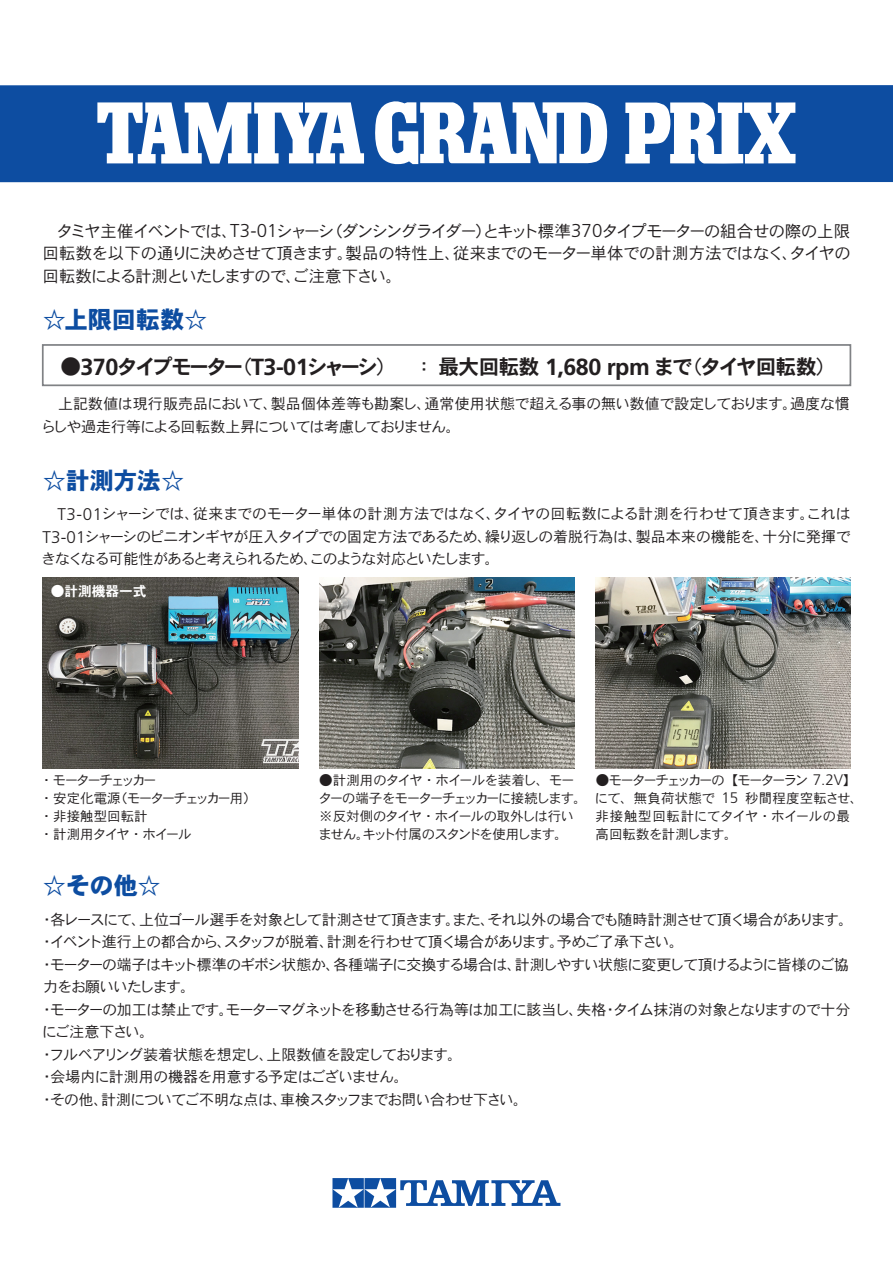
<style>
.page{position:relative;width:893px;height:1263px;background:#fff}
.page>*{position:absolute;margin:0;border:0;box-sizing:border-box;transform-origin:0 0}
.t1{font:24px "DFHS Gothic Std W9";color:#0d4da1}
.t2{font:20.55px "DFHS Gothic Std W7";letter-spacing:-.115em;color:#231f20}
.t3{font:16.5px/22.5px "DFHS Gothic Std W3";letter-spacing:-.065em;color:#231f20;text-align:justify}
.t4{font:15px/22.5px "DFHS Gothic Std W3";letter-spacing:-.06em;color:#231f20;text-align:justify}
.t5{font:15px/22.5px "DFHS Gothic Std W3";letter-spacing:-.025em;color:#231f20}
.t6{font:13.65px "DFHS Gothic Std W7";color:#fff}
.t7{font:13.5px/18px "DFHS Gothic Std W3";letter-spacing:-.08em;color:#231f20}
.t8{font:13.5px/18px "DFHS Gothic Std W3";letter-spacing:-.03em;color:#231f20}
.t9{font:13.5px/18px "DFHS Gothic Std W3";letter-spacing:-.105em;color:#231f20}
.s1{font-family:"Frutiger";font-weight:300;font-size:18.6px}
.s2{font-family:"DFHS Gothic Std W3"}
.s3{font-family:"Frutiger";font-weight:700;font-size:23.25px}
.s4{font-family:"DFHS Gothic Std W5"}
.s5{font-family:"Frutiger";font-weight:300;font-size:16.95px}
.s6{font-family:"Frutiger";font-weight:300;font-size:15.3px}
</style>
<div class="page">
<img style="left:319px;top:577px;width:255px;height:192px">
<img style="left:595px;top:577px;width:255px;height:192px">
<img style="left:43px;top:577px;width:255px;height:192px">
<div style="left:0;top:85px;width:893px;height:97px;background:#0d4da1"></div>
<svg style="left:97px;top:102px;width:267px;height:62px"></svg>
<svg style="left:375px;top:101px;width:233px;height:63px"></svg>
<svg style="left:625px;top:102px;width:171px;height:62px"></svg>
<div style="left:42px;top:344px;width:809px;height:42px;background:#fff;border:2px solid #808285"></div>
<div style="left:332px;top:1178px;width:32px;height:30px;background:#87a7d0"></div>
<svg style="left:333px;top:1178px;width:227px;height:30px"></svg>
<p class="t3" style="left:43px;top:219px;width:810px;text-indent:14px">タミヤ主催イベントでは、<span class="s1">T3-01</span>シャーシ（ダンシングライダー）とキット標準<span class="s1">370</span>タイプモーターの組合せの際の上限回転数を以下の通りに決めさせて頂きます。製品の特性上、従来までのモーター単体での計測方法ではなく、タイヤの回転数による計測といたしますので、ご注意下さい。</p>
<h1 class="t1" style="left:43px;top:307px;width:167px"><span class="s2">☆</span>上限回転数<span class="s2">☆</span></h1>
<h2 class="t2" style="left:41px;top:355px;width:797px">　　<span class="s2">●</span><span class="s3">370</span>タイプモーター<span class="s2">（</span><span class="s3">T3-01</span>シャーシ<span class="s2">）</span> <span class="s4">：</span>　最大回転数 <span class="s3">1,680 rpm</span> まで<span class="s2">（</span>タイヤ回転数<span class="s2">）</span></h2>
<p class="t5" style="left:41px;top:392px;width:810px;text-indent:17px">上記数値は現行販売品において、製品個体差等も勘案し、通常使用状態で超える事の無い数値で設定しております。過度な慣らしや過走行等による回転数上昇については考慮しておりません。</p>
<h1 class="t1" style="left:43px;top:467px;width:144px"><span class="s2">☆</span>計測方法<span class="s2">☆</span></h1>
<p class="t4" style="left:42px;top:502px;width:811px;text-indent:16px"><span class="s5">T3-01</span>シャーシでは、従来までのモーター単体の計測方法ではなく、タイヤの回転数による計測を行わせて頂きます。これは<span class="s5">T3-01</span>シャーシのピニオンギヤが圧入タイプでの固定方法であるため、繰り返しの着脱行為は、製品本来の機能を、十分に発揮できなくなる可能性があると考えられるため、このような対応といたします。</p>
<p class="t6" style="left:51px;top:584px;width:97px"><span class="s2">●</span>計測機器一式</p>
<p class="t7" style="left:318px;top:770px;width:270px">●計測用のタイヤ・ホイールを装着し、モーターの端子をモーターチェッカーに接続します。※反対側のタイヤ・ホイールの取外しは行いません。キット付属のスタンドを使用します。</p>
<p class="t9" style="left:40px;top:770px;width:219px">・モーターチェッカー<br>・安定化電源（モーターチェッカー用）・非接触型回転計<br>・計測用タイヤ・ホイール</p>
<p class="t8" style="left:595px;top:770px;width:270px">●モーターチェッカーの【モーターラン <span class="s6">7.2V</span>】にて、無負荷状態で <span class="s6">15</span> 秒間程度空転させ、非接触型回転計にてタイヤ・ホイールの最高回転数を計測します。</p>
<h1 class="t1" style="left:43px;top:872px;width:120px"><span class="s2">☆</span>その他<span class="s2">☆</span></h1>
<p class="t4" style="left:39px;top:908px;width:815px;text-align:left">・各レースにて、上位ゴール選手を対象として計測させて頂きます。また、それ以外の場合でも随時計測させて頂く場合があります。・イベント進行上の都合から、スタッフが脱着、計測を行わせて頂く場合があります。予めご了承下さい。<br>・モーターの端子はキット標準のギボシ状態か、各種端子に交換する場合は、計測しやすい状態に変更して頂けるように皆様のご協力をお願いいたします。<br>・モーターの加工は禁止です。モーターマグネットを移動させる行為等は加工に該当し、失格・タイム抹消の対象となりますので十分にご注意下さい。<br>・フルベアリング装着状態を想定し、上限数値を設定しております。<br>・会場内に計測用の機器を用意する予定はございません。<br>・その他、計測についてご不明な点は、車検スタッフまでお問い合わせ下さい。</p>
</div>
